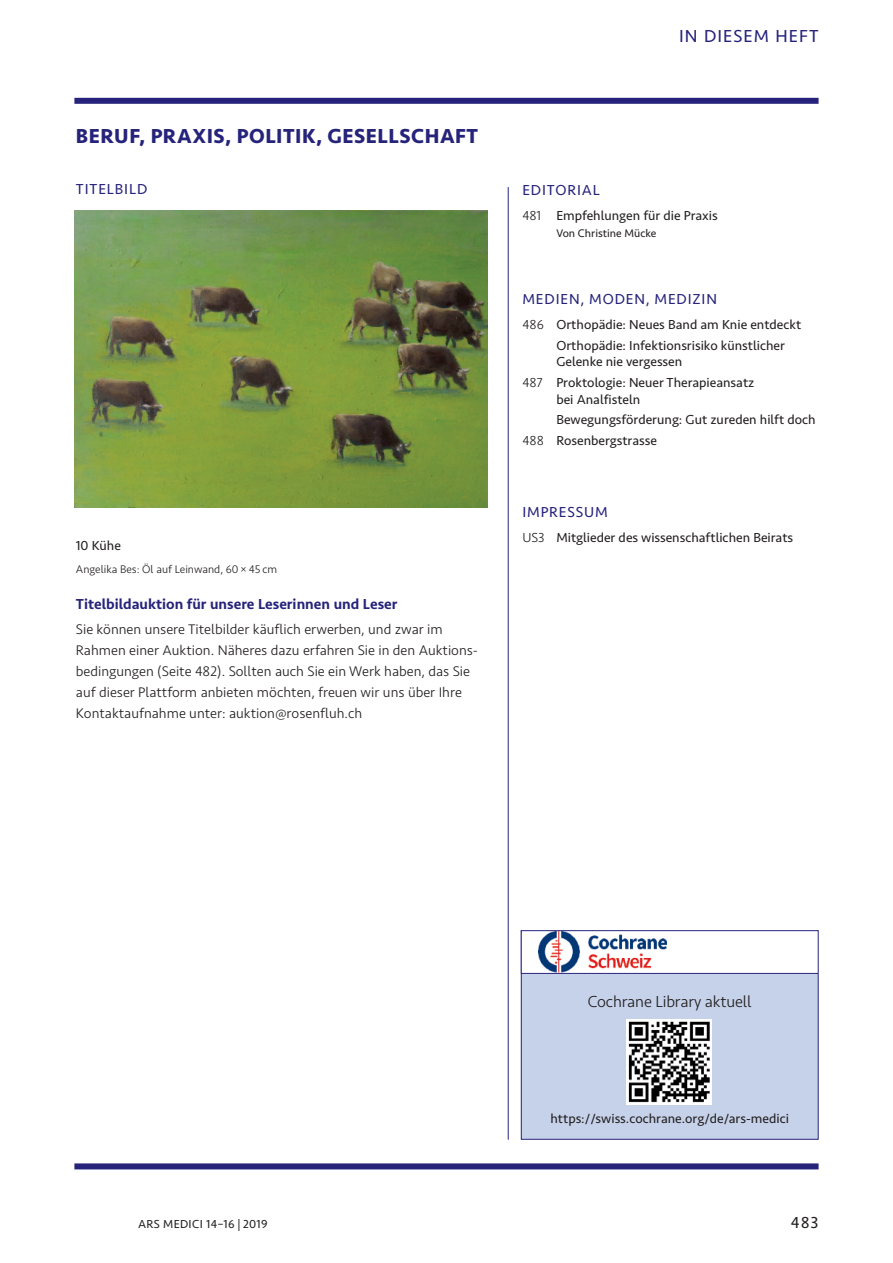
<style>
.page{position:relative;width:893px;height:1263px;background:#fff}
.page>*{position:absolute;margin:0;border:0;box-sizing:border-box;transform-origin:0 0}
.t1{font:700 21px "Seravek";letter-spacing:.025em;color:#26237b}
.t2{font:18px "Seravek";letter-spacing:.06em;color:#26237b}
.t3{font:300 16.5px "Seravek";letter-spacing:-.01em;color:#231f20}
.t4{font:16.5px "Seravek";color:#231f20}
.t5{font:15px "Seravek";letter-spacing:.06em;color:#26237b}
.t6{font:500 15px "Seravek";color:#26237b}
.t7{font:300 14.4px/21px "Seravek";color:#231f20}
.t8{font:13.5px/20.7px "Seravek";color:#231f20}
.t9{font:12px "Seravek";letter-spacing:.025em;color:#231f20}
.t10{font:300 11.4px "Seravek";color:#231f20}
.t11{font:11.4px "Seravek";color:#231f20}
.s1{font-weight:300}
</style>
<div class="page">
<hr style="left:508px;top:187px;width:1px;height:953px;background:#26237b">
<div style="left:74px;top:98px;width:745px;height:6px;background:#26237b"></div>
<div style="left:74px;top:1163px;width:745px;height:6px;background:#26237b"></div>
<img style="left:74px;top:211px;width:413px;height:297px">
<div style="left:522px;top:931px;width:296px;height:208px;background:#c6d2ea"></div>
<div style="left:521px;top:930px;width:298px;height:210px;border:1px solid #26237b"></div>
<div style="left:521px;top:930px;width:297px;height:44px;background:#fff"></div>
<img style="left:539px;top:932px;width:127px;height:40px">
<img style="left:627px;top:1019px;width:85px;height:85px">
<div style="left:521px;top:930px;width:298px;height:44px;border:1px solid #26237b"></div>
<h1 class="t1" style="left:76px;top:119px;width:404px">BERUF, PRAXIS, POLITIK, GESELLSCHAFT</h1>
<p class="t5" style="left:76px;top:177px;width:73px">TITELBILD</p>
<p class="t8" style="left:76px;top:535px;width:47px">10 Kühe</p>
<p class="t10" style="left:76px;top:562px;width:203px">Angelika Bes: Öl auf Leinwand, 60 × 45 cm</p>
<p class="t6" style="left:76px;top:594px;width:323px">Titelbildauktion für unsere Leserinnen und Leser</p>
<p class="t7" style="left:76px;top:619px;width:404px">Sie können unsere Titelbilder käuflich erwerben, und zwar im Rahmen einer Auktion. Näheres dazu erfahren Sie in den Auktions&shy;bedingungen (Seite 482). Sollten auch Sie ein Werk haben, das Sie auf dieser Plattform anbieten möchten, freuen wir uns über Ihre Kontaktaufnahme unter: auktion@rosenfluh.ch</p>
<h2 class="t2" style="left:679px;top:22px;width:141px">IN DIESEM HEFT</h2>
<p class="t5" style="left:522px;top:179px;width:79px">EDITORIAL</p>
<p class="t8" style="left:522px;top:205px;width:197px"><span class="s1">481</span> Empfehlungen für die Praxis</p>
<p class="t11" style="left:556px;top:224px;width:101px">Von Christine Mücke</p>
<p class="t5" style="left:522px;top:288px;width:196px">MEDIEN, MODEN, MEDIZIN</p>
<p class="t8" style="left:556px;top:314px;width:246px;text-indent:-34px"><span class="s1">486</span> Orthopädie: Neues Band am Knie entdeckt<br>Orthopädie: Infektionsrisiko künstlicher</p>
<p class="t8" style="left:522px;top:351px;width:233px;text-indent:34px">Gelenke nie vergessen<br><span class="s1">487</span> Proktologie: Neuer Therapieansatz</p>
<p class="t8" style="left:556px;top:389px;width:85px">bei Analfisteln</p>
<p class="t8" style="left:556px;top:409px;width:261px">Bewegungsförderung: Gut zureden hilft doch</p>
<p class="t8" style="left:522px;top:430px;width:136px"><span class="s1">488</span> Rosenbergstrasse</p>
<p class="t5" style="left:522px;top:500px;width:87px">IMPRESSUM</p>
<p class="t8" style="left:522px;top:527px;width:272px"><span class="s1">US3</span> Mitglieder des wissenschaftlichen Beirats</p>
<p class="t3" style="left:588px;top:992px;width:165px">Cochrane Library aktuell</p>
<p class="t8" style="left:550px;top:1108px;width:240px">https://swiss.cochrane.org/de/ars-medici</p>
<p class="t9" style="left:138px;top:1214px;width:131px">ARS MEDICI 14–16 | 2019</p>
<p class="t4" style="left:791px;top:1209px;width:29px">483</p>
</div>
